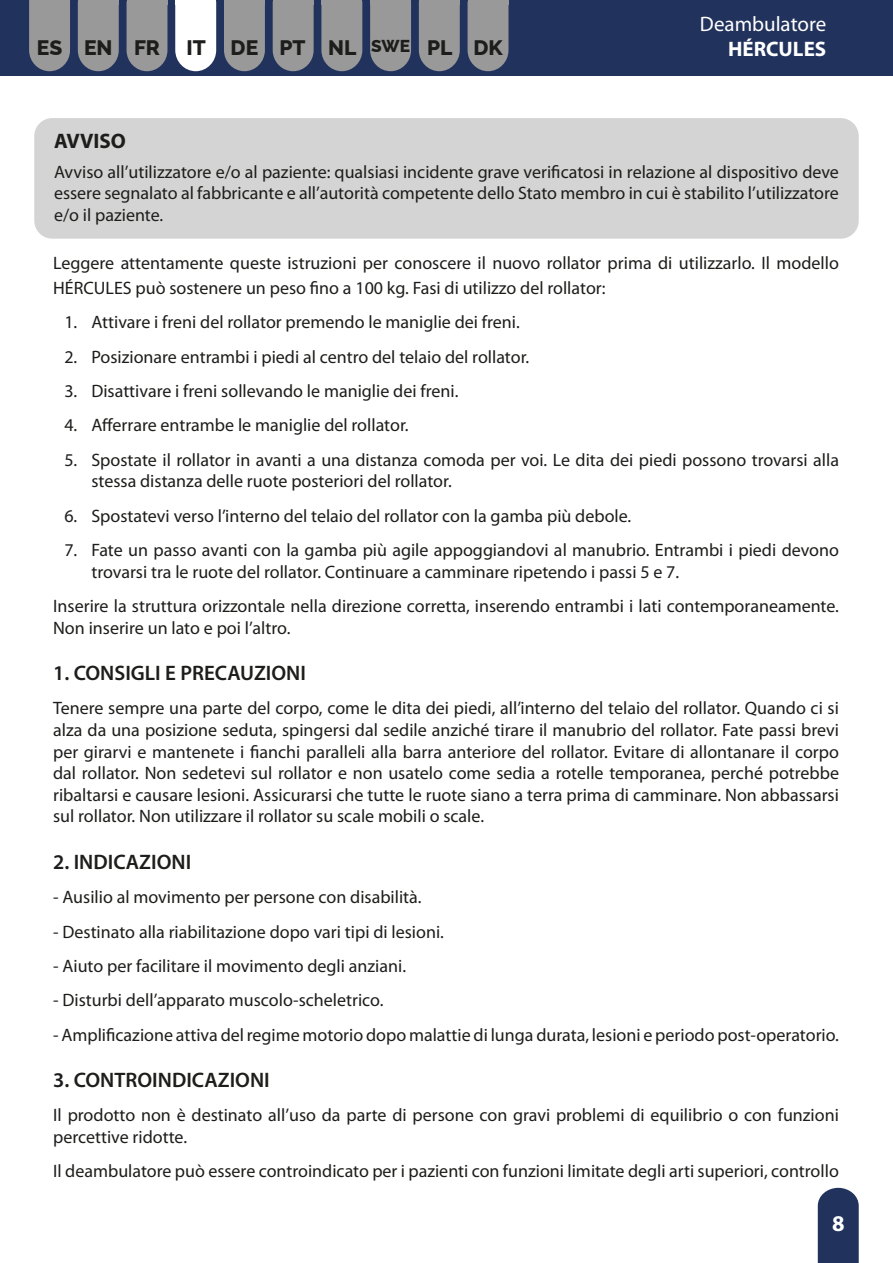
<style>
.page{position:relative;width:893px;height:1263px;background:#fff}
.page>*{position:absolute;margin:0;border:0;box-sizing:border-box;transform-origin:0 0}
.t1{font:700 22.5px "Myriad Pro";color:#fff}
.t2{font:600 21px "Myriad Pro";color:#1d1d1b}
.t3{font:800 21px "Raleway";color:#1d1d1b}
.t4{font:21px "Myriad Pro";color:#fff}
.t5{font:700 21px "Myriad Pro";color:#fff}
.t6{font:700 21px "Myriad Pro";color:#1d1d1b}
.t7{font:18px/21.6px "Myriad Pro";color:#1d1d1b}
.s1{font-size:17.25px}
</style>
<div class="page">
<div style="left:0;top:1px;width:893px;height:75px;background:#21325c"></div>
<svg style="left:29px;top:0;width:41px;height:71px;background:#8f9094"></svg>
<div style="left:37px;top:35px;width:26px;height:20px;background:#999"></div>
<div style="left:127px;top:4px;width:40px;height:67px;background:#999"></div>
<hr style="left:127px;top:0;width:40px;height:4px;background:#999">
<svg style="left:78px;top:4px;width:41px;height:67px;background:#909194"></svg>
<hr style="left:78px;top:0;width:41px;height:4px;background:#999">
<svg style="left:321px;top:4px;width:41px;height:67px;background:#909194"></svg>
<hr style="left:321px;top:0;width:41px;height:4px;background:#999">
<div style="left:468px;top:4px;width:40px;height:67px;background:#999"></div>
<hr style="left:468px;top:0;width:40px;height:4px;background:#999">
<svg style="left:273px;top:4px;width:41px;height:67px;background:#909194"></svg>
<hr style="left:273px;top:0;width:41px;height:4px;background:#999">
<svg style="left:419px;top:4px;width:41px;height:67px;background:#909194"></svg>
<hr style="left:419px;top:0;width:41px;height:4px;background:#999">
<svg style="left:224px;top:4px;width:41px;height:67px;background:#909294"></svg>
<hr style="left:224px;top:0;width:41px;height:4px;background:#999">
<svg style="left:370px;top:4px;width:41px;height:67px;background:#909194"></svg>
<hr style="left:370px;top:0;width:41px;height:4px;background:#999">
<svg style="left:175px;top:4px;width:41px;height:67px;background:#eff0f3"></svg>
<hr style="left:175px;top:0;width:41px;height:4px;background:#fff">
<svg style="left:818px;top:1188px;width:41px;height:75px;background:#2d3d64"></svg>
<div style="left:34px;top:118px;width:825px;height:121px;background:#d4d4d4;border-radius:18px"></div>
<p class="t4" style="left:700px;top:11px;width:128px">Deambulatore</p>
<p class="t3" style="left:37px;top:30px;width:125px">ES EN FR</p>
<p class="t3" style="left:186px;top:30px;width:318px">IT DE PT NL <span class="s1">SWE</span> PL DK</p>
<p class="t5" style="left:728px;top:35px;width:100px">HÉRCULES</p>
<p class="t6" style="left:54px;top:127px;width:73px">AVVISO</p>
<p class="t7" style="left:54px;top:161px;width:786px;text-align:justify">Avviso all’utilizzatore e/o al paziente: qualsiasi incidente grave verificatosi in relazione al dispositivo deve essere segnalato al fabbricante e all’autorità competente dello Stato membro in cui è stabilito l’utilizzatore e/o il paziente.</p>
<p class="t7" style="left:53px;top:250px;width:787px;line-height:25.2px">Leggere attentamente queste istruzioni per conoscere il nuovo rollator prima di utilizzarlo. Il modello<br>HÉRCULES può sostenere un peso fino a 100 kg. Fasi di utilizzo del rollator:</p>
<p class="t7" style="left:64px;top:311px;width:457px">1. Attivare i freni del rollator premendo le maniglie dei freni.</p>
<p class="t7" style="left:64px;top:345px;width:466px">2. Posizionare entrambi i piedi al centro del telaio del rollator.</p>
<p class="t7" style="left:64px;top:380px;width:395px">3. Disattivare i freni sollevando le maniglie dei freni.</p>
<p class="t7" style="left:64px;top:414px;width:346px">4. Afferrare entrambe le maniglie del rollator.</p>
<p class="t7" style="left:91px;top:448px;width:749px;text-indent:-27px">5. Spostate il rollator in avanti a una distanza comoda per voi. Le dita dei piedi possono trovarsi alla stessa distanza delle ruote posteriori del rollator.</p>
<p class="t7" style="left:64px;top:504px;width:568px">6. Spostatevi verso l’interno del telaio del rollator con la gamba più debole.</p>
<p class="t7" style="left:91px;top:539px;width:749px;text-indent:-27px">7. Fate un passo avanti con la gamba più agile appoggiandovi al manubrio. Entrambi i piedi devono trovarsi tra le ruote del rollator. Continuare a camminare ripetendo i passi 5 e 7.</p>
<p class="t7" style="left:53px;top:595px;width:787px">Inserire la struttura orizzontale nella direzione corretta, inserendo entrambi i lati contemporaneamente.<br>Non inserire un lato e poi l’altro.</p>
<p class="t2" style="left:53px;top:660px;width:254px">1. CONSIGLI E PRECAUZIONI</p>
<p class="t7" style="left:53px;top:697px;width:787px;text-align:justify">Tenere sempre una parte del corpo, come le dita dei piedi, all’interno del telaio del rollator. Quando ci si alza da una posizione seduta, spingersi dal sedile anziché tirare il manubrio del rollator. Fate passi brevi per girarvi e mantenete i fianchi paralleli alla barra anteriore del rollator. Evitare di allontanare il corpo dal rollator. Non sedetevi sul rollator e non usatelo come sedia a rotelle temporanea, perché potrebbe ribaltarsi e causare lesioni. Assicurarsi che tutte le ruote siano a terra prima di camminare. Non abbassarsi sul rollator. Non utilizzare il rollator su scale mobili o scale.</p>
<p class="t2" style="left:53px;top:848px;width:140px">2. INDICAZIONI</p>
<p class="t7" style="left:53px;top:886px;width:370px">- Ausilio al movimento per persone con disabilità.</p>
<p class="t7" style="left:53px;top:920px;width:392px">- Destinato alla riabilitazione dopo vari tipi di lesioni.</p>
<p class="t7" style="left:53px;top:955px;width:354px">- Aiuto per facilitare il movimento degli anziani.</p>
<p class="t7" style="left:53px;top:989px;width:332px">- Disturbi dell’apparato muscolo-scheletrico.</p>
<p class="t7" style="left:53px;top:1023px;width:787px">- Amplificazione attiva del regime motorio dopo malattie di lunga durata, lesioni e periodo post-operatorio.</p>
<p class="t2" style="left:53px;top:1067px;width:218px">3. CONTROINDICAZIONI</p>
<p class="t7" style="left:53px;top:1104px;width:787px">Il prodotto non è destinato all’uso da parte di persone con gravi problemi di equilibrio o con funzioni percettive ridotte.</p>
<p class="t7" style="left:53px;top:1160px;width:787px">Il deambulatore può essere controindicato per i pazienti con funzioni limitate degli arti superiori, controllo</p>
<p class="t1" style="left:832px;top:1209px;width:14px">8</p>
</div>
